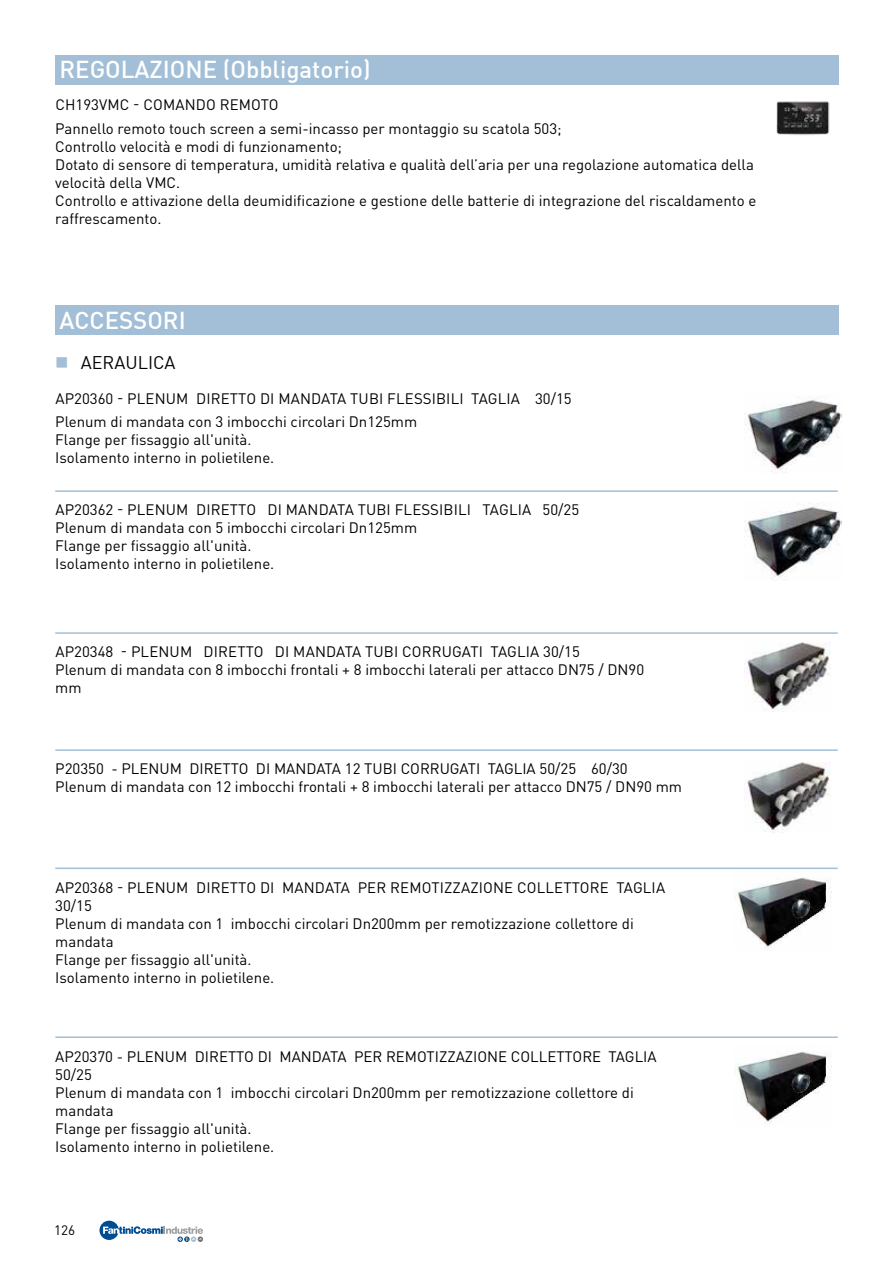
<style>
.page{position:relative;width:893px;height:1263px;background:#fff}
.page>*{position:absolute;margin:0;border:0;box-sizing:border-box;transform-origin:0 0}
.t1{font:500 24px "DIN";color:#fff}
.t2{font:18px "DIN";color:#000}
.t3{font:15px/18px "DIN Pro";color:#000}
.t4{font:13.5px "DIN";color:#000}
</style>
<div class="page">
<svg style="left:99px;top:1221px;width:104px;height:21px"></svg>
<hr style="left:55px;top:490px;width:783px;height:2px;background:#a2bfd7">
<hr style="left:55px;top:632px;width:783px;height:2px;background:#a2bfd7">
<hr style="left:55px;top:749px;width:783px;height:2px;background:#a2bfd7">
<hr style="left:55px;top:867px;width:783px;height:2px;background:#a2bfd7">
<hr style="left:55px;top:1036px;width:783px;height:2px;background:#a2bfd7">
<div style="left:55px;top:306px;width:784px;height:29px;background:#a2bfd7"></div>
<img style="left:776px;top:101px;width:54px;height:34px">
<div style="left:55px;top:55px;width:784px;height:29px;background:#a2bfd7"></div>
<img style="left:744px;top:396px;width:98px;height:77px">
<img style="left:744px;top:503px;width:98px;height:77px">
<img style="left:744px;top:642px;width:86px;height:69px">
<img style="left:744px;top:762px;width:86px;height:70px">
<img style="left:734px;top:877px;width:98px;height:70px">
<img style="left:734px;top:1051px;width:98px;height:72px">
<h1 class="t1" style="left:60px;top:54px;width:313px">REGOLAZIONE (Obbligatorio)</h1>
<p class="t3" style="left:55px;top:93px;width:508px;line-height:23.9px">CH193VMC - COMANDO REMOTO<br>Pannello remoto touch screen a semi-incasso per montaggio su scatola 503;</p>
<p class="t3" style="left:55px;top:137px;width:702px">Controllo velocità e modi di funzionamento;<br>Dotato di sensore di temperatura, umidità relativa e qualità dell’aria per una regolazione automatica della velocità della VMC.<br>Controllo e attivazione della deumidificazione e gestione delle batterie di integrazione del riscaldamento e raffrescamento.</p>
<h1 class="t1" style="left:60px;top:305px;width:128px">ACCESSORI</h1>
<p class="t2" style="left:81px;top:352px;width:96px">AERAULICA</p>
<p class="t3" style="left:55px;top:386px;width:518px;line-height:23.1px">AP20360 - PLENUM DIRETTO DI MANDATA TUBI FLESSIBILI TAGLIA 30/15<br>Plenum di mandata con 3 imbocchi circolari Dn125mm</p>
<p class="t3" style="left:55px;top:430px;width:221px">Flange per fissaggio all'unità.<br>Isolamento interno in polietilene.</p>
<p class="t3" style="left:55px;top:500px;width:525px">AP20362 - PLENUM DIRETTO DI MANDATA TUBI FLESSIBILI TAGLIA 50/25<br>Plenum di mandata con 5 imbocchi circolari Dn125mm<br>Flange per fissaggio all'unità.<br>Isolamento interno in polietilene.</p>
<p class="t3" style="left:55px;top:642px;width:590px">AP20348 - PLENUM DIRETTO DI MANDATA TUBI CORRUGATI TAGLIA 30/15<br>Plenum di mandata con 8 imbocchi frontali + 8 imbocchi laterali per attacco DN75 / DN90 mm</p>
<p class="t3" style="left:55px;top:759px;width:628px">P20350 - PLENUM DIRETTO DI MANDATA 12 TUBI CORRUGATI TAGLIA 50/25 60/30<br>Plenum di mandata con 12 imbocchi frontali + 8 imbocchi laterali per attacco DN75 / DN90 mm</p>
<p class="t3" style="left:55px;top:877px;width:611px">AP20368 - PLENUM DIRETTO DI MANDATA PER REMOTIZZAZIONE COLLETTORE TAGLIA 30/15<br>Plenum di mandata con 1 imbocchi circolari Dn200mm per remotizzazione collettore di mandata<br>Flange per fissaggio all'unità.<br>Isolamento interno in polietilene.</p>
<p class="t3" style="left:55px;top:1046px;width:603px">AP20370 - PLENUM DIRETTO DI MANDATA PER REMOTIZZAZIONE COLLETTORE TAGLIA 50/25<br>Plenum di mandata con 1 imbocchi circolari Dn200mm per remotizzazione collettore di mandata<br>Flange per fissaggio all'unità.<br>Isolamento interno in polietilene.</p>
<p class="t4" style="left:54px;top:1222px;width:23px">126</p>
</div>
